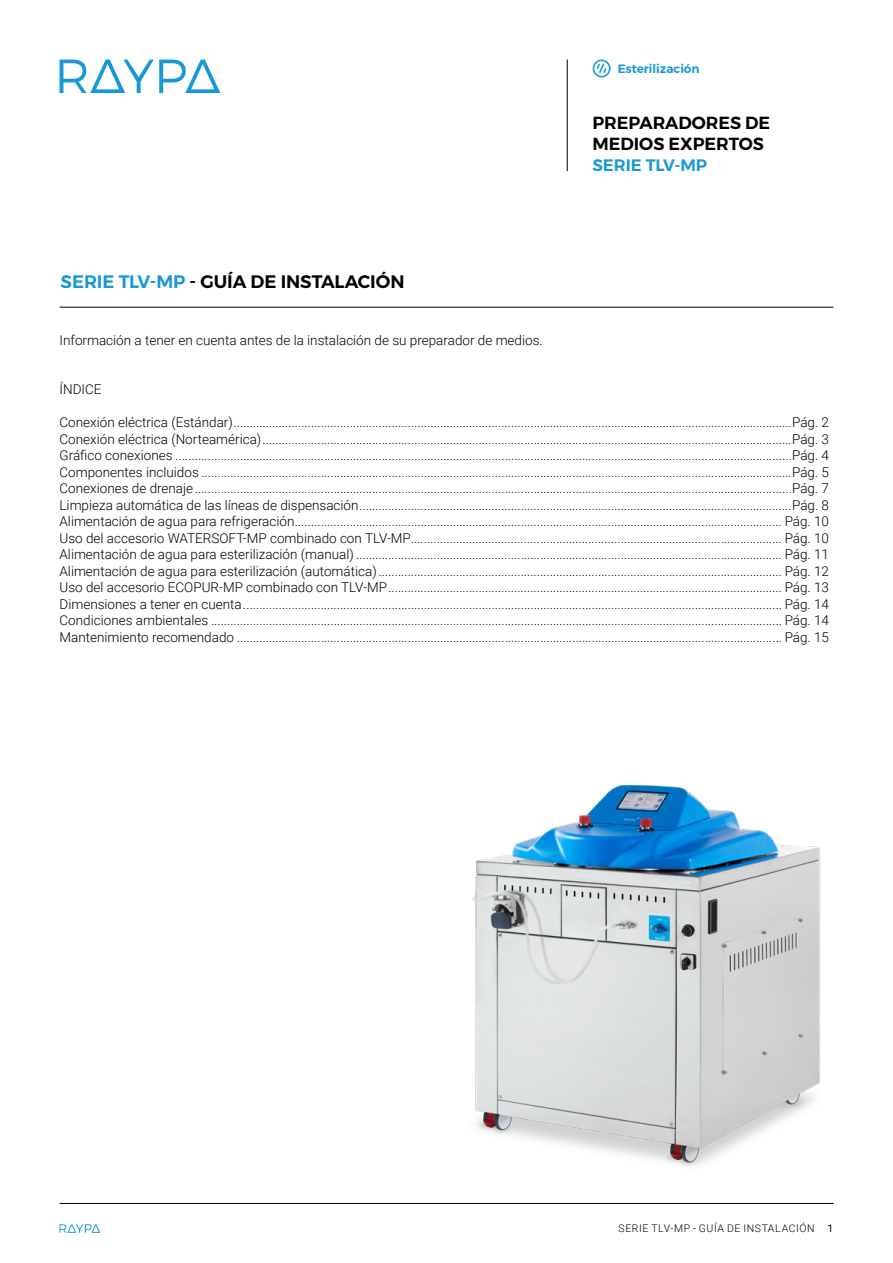
<style>
.page{position:relative;width:893px;height:1263px;background:#fff}
.page>*{position:absolute;margin:0;border:0;box-sizing:border-box;transform-origin:0 0}
.t1{font:600 18px "Montserrat";letter-spacing:-.005em;color:#000}
.t2{font:600 17.4px/21px "Montserrat";color:#000}
.t3{font:600 16.5px "Montserrat";color:#1899d6}
.t4{font:300 13.5px/16.5px "Roboto";color:#000;text-align:justify}
.t5{font:600 12px "Montserrat";color:#1899d6}
.t6{font:300 10.5px "Roboto";letter-spacing:.055em;color:#000}
.s1{color:#1899d6}
.s2{font-weight:400}
</style>
<div class="page">
<hr style="left:60px;top:307px;width:773px;height:1px;background:#000">
<svg style="left:60px;top:1224px;width:40px;height:9px"></svg>
<hr style="left:60px;top:1203px;width:773px;height:1px;background:#000">
<hr style="left:567px;top:60px;width:1px;height:111px;background:#000">
<svg style="left:60px;top:60px;width:160px;height:33px"></svg>
<svg style="left:593px;top:60px;width:18px;height:17px"></svg>
<img style="left:472px;top:785px;width:349px;height:381px">
<p class="t5" style="left:618px;top:59px;width:83px">Esterilización</p>
<h1 class="t1" style="left:61px;top:267px;width:345px"><span class="s1">SERIE TLV-MP</span> - GUÍA DE INSTALACIÓN</h1>
<p class="t2" style="left:592px;top:113px;width:179px">PREPARADORES DE<br>MEDIOS EXPERTOS</p>
<p class="t3" style="left:592px;top:152px;width:116px">SERIE TLV-MP</p>
<p class="t4" style="left:60px;top:331px;width:485px">Información a tener en cuenta antes de la instalación de su preparador de medios.</p>
<p class="t4" style="left:60px;top:381px;width:44px">ÍNDICE</p>
<p class="t4" style="left:60px;top:414px;width:771px">Conexión eléctrica (Estándar).............................................................................................................................................................................Pág. 2<br>Conexión eléctrica (Norteamérica)....................................................................................................................................................................Pág. 3<br>Gráfico conexiones ...............................................................................................................................................................................................Pág. 4<br>Componentes incluidos .......................................................................................................................................................................................Pág. 5<br>Conexiones de drenaje.........................................................................................................................................................................................Pág. 7<br>Limpieza automática de las líneas de dispensación......................................................................................................................................Pág. 8<br>Alimentación de agua para refrigeración....................................................................................................................................................... Pág. 10<br>Uso del accesorio WATERSOFT-MP combinado con TLV-MP................................................................................................................... Pág. 10<br>Alimentación de agua para esterilización (manual) .................................................................................................................................... Pág. 11<br>Alimentación de agua para esterilización (automática)............................................................................................................................. Pág. 12<br>Uso del accesorio ECOPUR-MP combinado con TLV-MP.......................................................................................................................... Pág. 13<br>Dimensiones a tener en cuenta....................................................................................................................................................................... Pág. 14<br>Condiciones ambientales ................................................................................................................................................................................. Pág. 14<br>Mantenimiento recomendado ......................................................................................................................................................................... Pág. 15</p>
<p class="t6" style="left:618px;top:1221px;width:217px">SERIE TLV-MP - GUÍA DE INSTALACIÓN <span class="s2">1</span></p>
</div>
